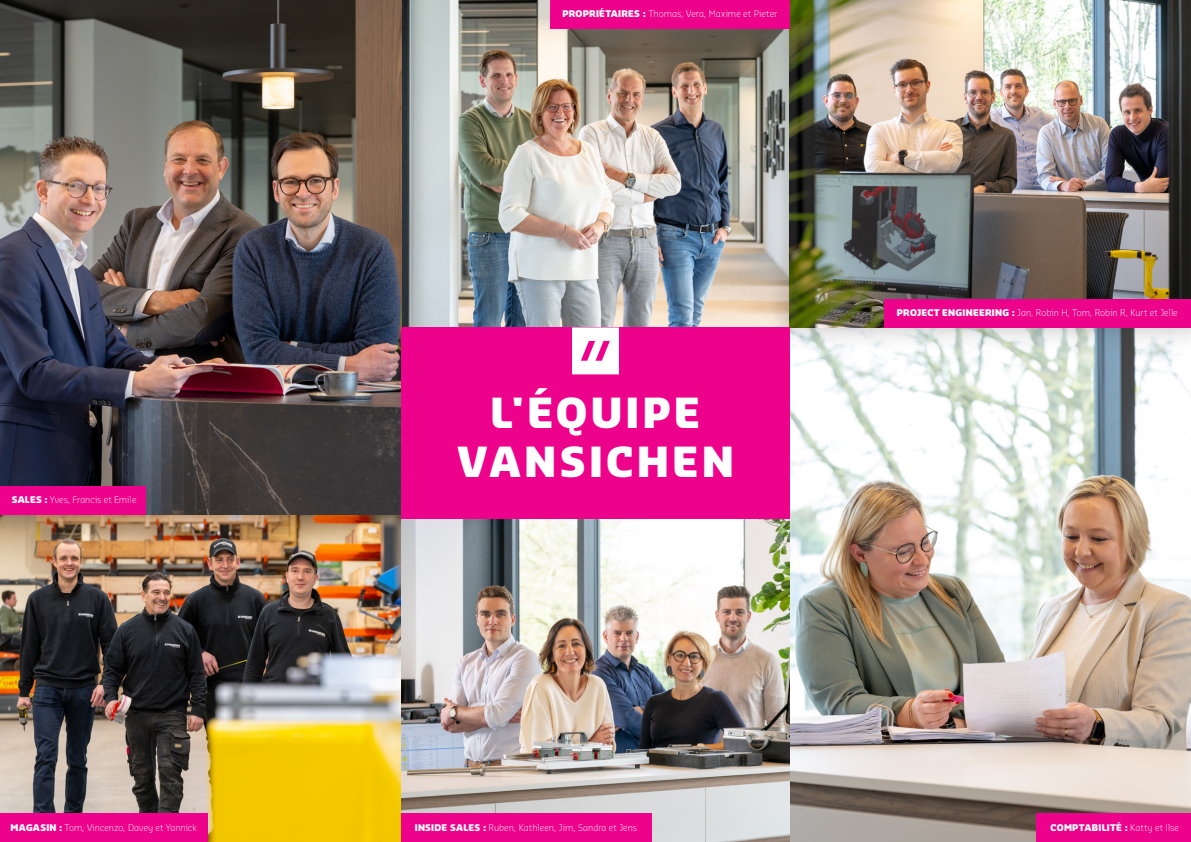
<style>
.page{position:relative;width:1191px;height:842px;background:#fff}
.page>*{position:absolute;margin:0;border:0;box-sizing:border-box;transform-origin:0 0}
.t1{font:900 40.5px/48.6px "Sansa Pro";letter-spacing:.09em;color:#fff;text-align:center}
.t2{font:300 9px "Sansa Pro";letter-spacing:.005em;color:#fff}
.t3{font:900 9px "Sansa Pro";letter-spacing:.03em;color:#fff}
.s1{font-weight:900}
.s2{font-weight:300}
</style>
<div class="page">
<img style="left:427px;top:0;width:337px;height:327px">
<img style="left:789px;top:353px;width:402px;height:489px">
<img style="left:0;top:540px;width:401px;height:302px">
<div style="left:0;top:0;width:427px;height:540px;background:#231f20;opacity:.3"></div>
<div style="left:764px;top:0;width:427px;height:353px;background:#231f20;opacity:.3"></div>
<div style="left:884px;top:299px;width:307px;height:28px;background:#ed028c"></div>
<div style="left:0;top:486px;width:146px;height:28px;background:#ed028c"></div>
<div style="left:550px;top:0;width:239px;height:28px;background:#ed028c"></div>
<div style="left:1037px;top:814px;width:154px;height:28px;background:#ed028c"></div>
<div style="left:0;top:814px;width:207px;height:28px;background:#ed028c"></div>
<img style="left:401px;top:519px;width:388px;height:323px">
<div style="left:401px;top:814px;width:251px;height:28px;background:#ed028c"></div>
<div style="left:401px;top:327px;width:388px;height:192px;background:#ed028c"></div>
<svg style="left:572px;top:327px;width:47px;height:47px;background:#fcdff0"></svg>
<p class="t2" style="left:12px;top:494px;width:126px"><span class="s1">SALES :</span> Yves, Francis et Emile</p>
<p class="t2" style="left:562px;top:8px;width:216px"><span class="s1">PROPRIÉTAIRES :</span> Thomas, Vera, Maxime et Pieter</p>
<h1 class="t1" style="left:457px;top:387px;width:278px">L'ÉQUIPE<br>VANSICHEN</h1>
<p class="t2" style="left:897px;top:307px;width:282px"><span class="s1">PROJECT ENGINEERING :</span> Jan, Robin H, Tom, Robin R, Kurt et Jelle</p>
<p class="t2" style="left:11px;top:821px;width:187px"><span class="s1">MAGASIN :</span> Tom, Vincenzo, Davey et Yannick</p>
<p class="t2" style="left:415px;top:821px;width:224px"><span class="s1">INSIDE SALES :</span> Ruben, Kathleen, Jim, Sandra et Jens</p>
<p class="t3" style="left:1050px;top:821px;width:130px">COMPTABILITÉ : <span class="s2">Katty et Ilse</span></p>
</div>
